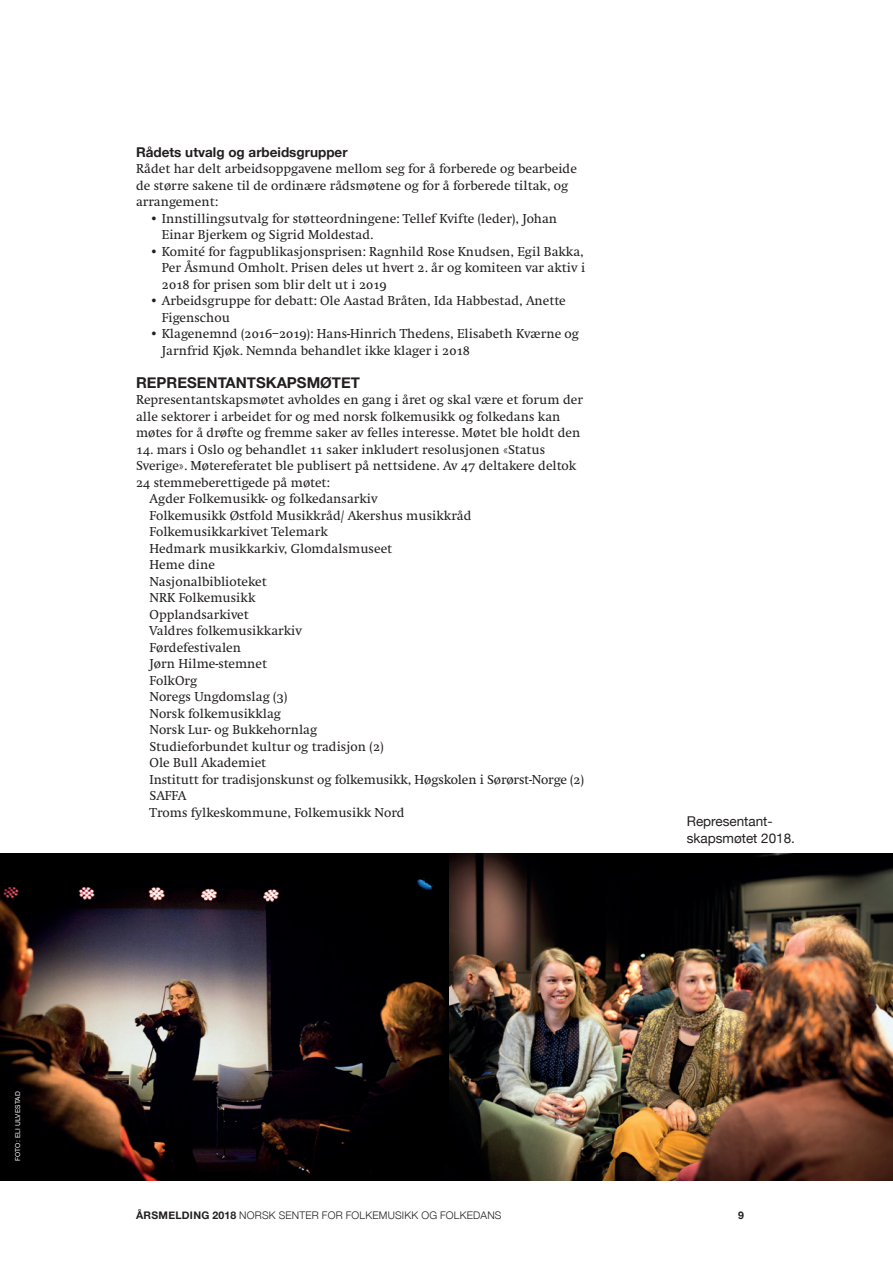
<style>
.page{position:relative;width:893px;height:1263px;background:#fff}
.page>*{position:absolute;margin:0;border:0;box-sizing:border-box;transform-origin:0 0}
.t1{font:700 15px "Helvetica Neue";color:#231f20}
.t2{font:13.5px/16.5px "Swift";color:#231f20}
.t3{font:700 13.5px "Helvetica Neue";color:#231f20}
.t4{font:13.5px/16.5px "Helvetica Neue";color:#231f20}
.t5{font:300 10.5px "Helvetica Neue";letter-spacing:.02em;color:#231f20}
.t6{font:700 10.5px "Helvetica Neue";color:#231f20}
.t7{font:6.75px "Helvetica Neue";letter-spacing:.025em;color:#fff}
.s1{font-family:"Swift SC"}
.s2{font-weight:700}
</style>
<div class="page">
<img style="left:0;top:854px;width:449px;height:326px">
<img style="left:449px;top:854px;width:444px;height:326px">
<p class="t7" style="left:13px;top:1161px;width:71px;rotate:-90deg">foto: Eli U lvestad</p>
<p class="t3" style="left:136px;top:141px;width:213px">RÅDETS UTVALG OG ARBEIDSGRUPPER</p>
<p class="t2" style="left:136px;top:161px;width:442px">Rådet har delt arbeidsoppgavene mellom seg for å forberede og bearbeide de større sakene til de ordinære rådsmøtene og for å forberede tiltak, og arrangement:</p>
<p class="t2" style="left:162px;top:210px;width:397px;text-indent:-12px">• Innstillingsutvalg for støtteordningene: Tellef Kvifte (leder), Johan<br>Einar Bjerkem og Sigrid Moldestad.</p>
<p class="t2" style="left:162px;top:243px;width:425px;text-align:justify;text-indent:-12px">• Komité for fagpublikasjonsprisen: Ragnhild Rose Knudsen, Egil Bakka, Per Åsmund Omholt. Prisen deles ut hvert <span class="s1">2</span>. år og komiteen var aktiv i <span class="s1">2018</span> for prisen som blir delt ut i <span class="s1">2019</span></p>
<p class="t2" style="left:162px;top:293px;width:405px;text-indent:-12px">• Arbeidsgruppe for debatt: Ole Aastad Bråten, Ida Habbestad, Anette<br>Figenschou</p>
<p class="t2" style="left:162px;top:326px;width:419px;text-indent:-12px">• Klagenemnd (<span class="s1">2016</span>–<span class="s1">2019</span>): Hans-Hinrich Thedens, Elisabeth Kværne og<br>Jarnfrid Kjøk. Nemnda behandlet ikke klager i <span class="s1">2018</span></p>
<p class="t1" style="left:136px;top:371px;width:225px">REPRESENTANTSKAPSMØTET</p>
<p class="t2" style="left:136px;top:392px;width:448px">Representantskapsmøtet avholdes en gang i året og skal være et forum der alle sektorer i arbeidet for og med norsk folkemusikk og folkedans kan møtes for å drøfte og fremme saker av felles interesse. Møtet ble holdt den</p>
<p class="t2" style="left:136px;top:441px;width:411px"><span class="s1">14</span>. mars i Oslo og behandlet <span class="s1">11</span> saker inkludert resolusjonen «Status</p>
<p class="t2" style="left:136px;top:458px;width:442px">Sverige». Møtereferatet ble publisert på nettsidene. Av <span class="s1">47</span> deltakere deltok</p>
<p class="t2" style="left:136px;top:474px;width:195px"><span class="s1">24</span> stemmeberettigede på møtet:</p>
<p class="t2" style="left:150px;top:491px;width:230px">Agder Folkemusikk- og folkedansarkiv</p>
<p class="t2" style="left:150px;top:507px;width:323px">Folkemusikk Østfold Musikkråd/ Akershus musikkråd</p>
<p class="t2" style="left:150px;top:524px;width:180px">Folkemusikkarkivet Telemark</p>
<p class="t2" style="left:150px;top:540px;width:244px">Hedmark musikkarkiv, Glomdalsmuseet</p>
<p class="t2" style="left:150px;top:557px;width:67px">Heme dine</p>
<p class="t2" style="left:150px;top:573px;width:119px">Nasjonalbiblioteket</p>
<p class="t2" style="left:150px;top:590px;width:107px">NRK Folkemusikk</p>
<p class="t2" style="left:150px;top:606px;width:101px">Opplandsarkivet</p>
<p class="t2" style="left:150px;top:623px;width:154px">Valdres folkemusikkarkiv</p>
<p class="t2" style="left:150px;top:639px;width:93px">Førdefestivalen</p>
<p class="t2" style="left:150px;top:656px;width:119px">Jørn Hilme-stemnet</p>
<p class="t2" style="left:150px;top:672px;width:49px">FolkOrg</p>
<p class="t2" style="left:150px;top:689px;width:139px">Noregs Ungdomslag (<span class="s1">3</span>)</p>
<p class="t2" style="left:150px;top:705px;width:133px">Norsk folkemusikklag</p>
<p class="t2" style="left:150px;top:722px;width:169px">Norsk Lur- og Bukkehornlag</p>
<p class="t2" style="left:150px;top:738px;width:236px">Studieforbundet kultur og tradisjon (<span class="s1">2</span>)</p>
<p class="t2" style="left:150px;top:755px;width:118px">Ole Bull Akademiet</p>
<p class="t2" style="left:150px;top:771px;width:436px">Institutt for tradisjonskunst og folkemusikk, Høgskolen i Sørørst-Norge (<span class="s1">2</span>)</p>
<p class="t2" style="left:150px;top:788px;width:38px">SAFFA</p>
<p class="t2" style="left:150px;top:804px;width:256px">Troms fylkeskommune, Folkemusikk Nord</p>
<p class="t4" style="left:687px;top:814px;width:110px">Representant&shy;skapsmøtet 2018.</p>
<p class="t5" style="left:136px;top:1207px;width:359px"><span class="s2">ÅRSMELDING 2018</span> NORSK SENTER FOR FOLKEMUSIKK OG FOLKEDANS</p>
<p class="t6" style="left:738px;top:1207px;width:7px">9</p>
</div>
